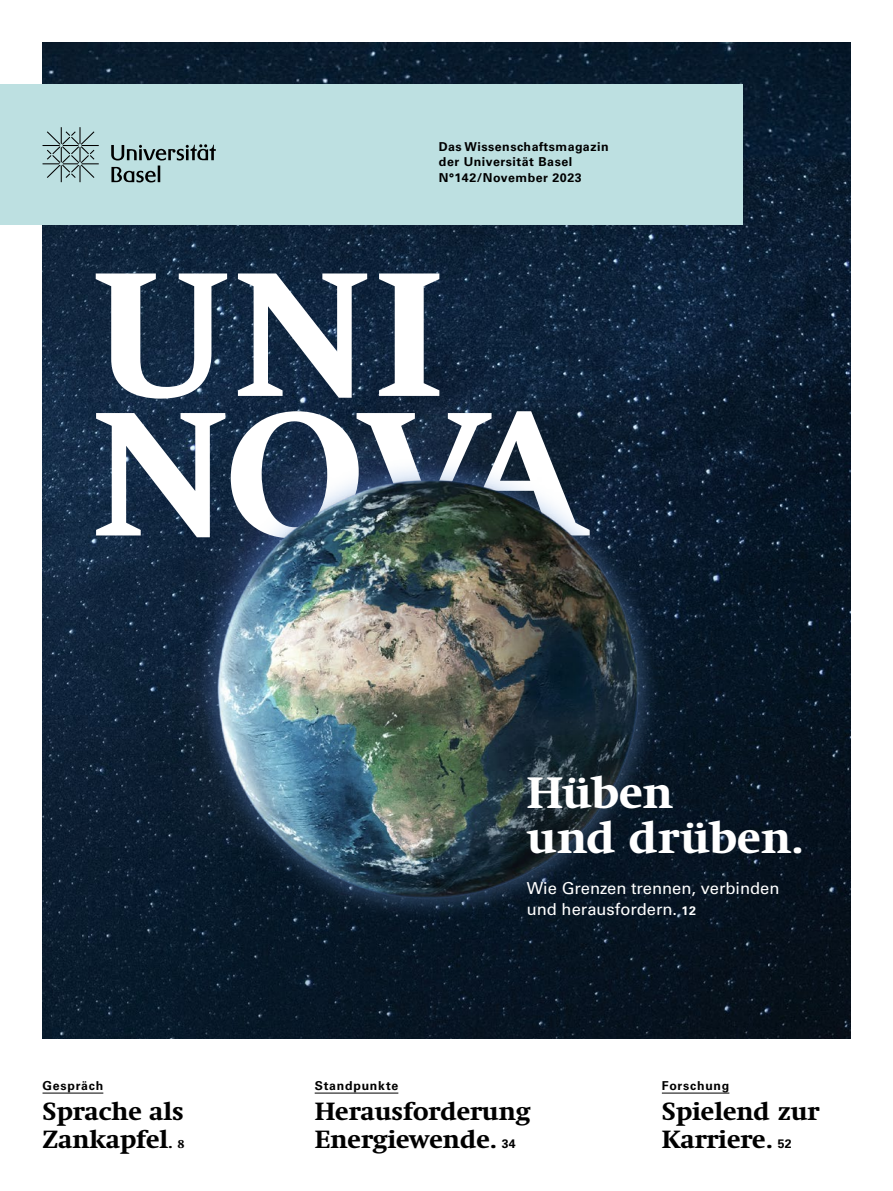
<style>
.page{position:relative;width:893px;height:1191px;background:#fff}
.page>*{position:absolute;margin:0;border:0;box-sizing:border-box;transform-origin:0 0}
.t1{font:700 45px/45px "Swift Neue LT Pro";color:#fff}
.t2{font:700 25.5px/28.3px "Swift Neue LT Pro";color:#000}
.t3{font:16.5px/21.3px "Univers LT Std";color:#fff}
.t4{font:700 12.3px/15.8px "Univers LT Std";letter-spacing:.04em;color:#000}
.t5{font:700 12.3px "Univers LT Std";letter-spacing:.06em;color:#000}
.s1{font-size:16.5px}
.s2{font-size:12.3px}
.s3{font-weight:700;font-size:12.3px}
.s4{font-family:"Univers LT Std";font-size:12.3px}
</style>
<div class="page">
<img style="left:42px;top:43px;width:808px;height:995px">
<div style="left:0;top:85px;width:742px;height:140px;background:#bde0e1"></div>
<svg style="left:43px;top:127px;width:52px;height:55px"></svg>
<hr style="left:43px;top:1092px;width:60px;height:1px;background:#000">
<hr style="left:315px;top:1092px;width:83px;height:1px;background:#000">
<hr style="left:662px;top:1092px;width:67px;height:1px;background:#000">
<img style="left:94px;top:136px;width:704px;height:867px">
<p class="t4" style="left:439px;top:138px;width:171px">Das Wissenschaftsmagazin der Universität Basel<br>N°142/November 2023</p>
<p class="t5" style="left:43px;top:1078px;width:62px">Gespräch</p>
<p class="t2" style="left:43px;top:1097px;width:143px">Sprache als<br>Zankapfel<span class="s1">.</span> <span class="s2">8</span></p>
<h1 class="t1" style="left:527px;top:770px;width:279px">Hüben<br>und drüben.</h1>
<p class="t3" style="left:527px;top:877px;width:254px">Wie Grenzen trennen, verbinden und herausfordern. <span class="s3">12</span></p>
<p class="t5" style="left:315px;top:1078px;width:85px">Standpunkte</p>
<p class="t2" style="left:315px;top:1097px;width:217px">Herausforderung<br>Energiewende. <span class="s4">34</span></p>
<p class="t5" style="left:662px;top:1078px;width:69px">Forschung</p>
<p class="t2" style="left:662px;top:1097px;width:159px">Spielend zur<br>Karriere. <span class="s4">52</span></p>
</div>
